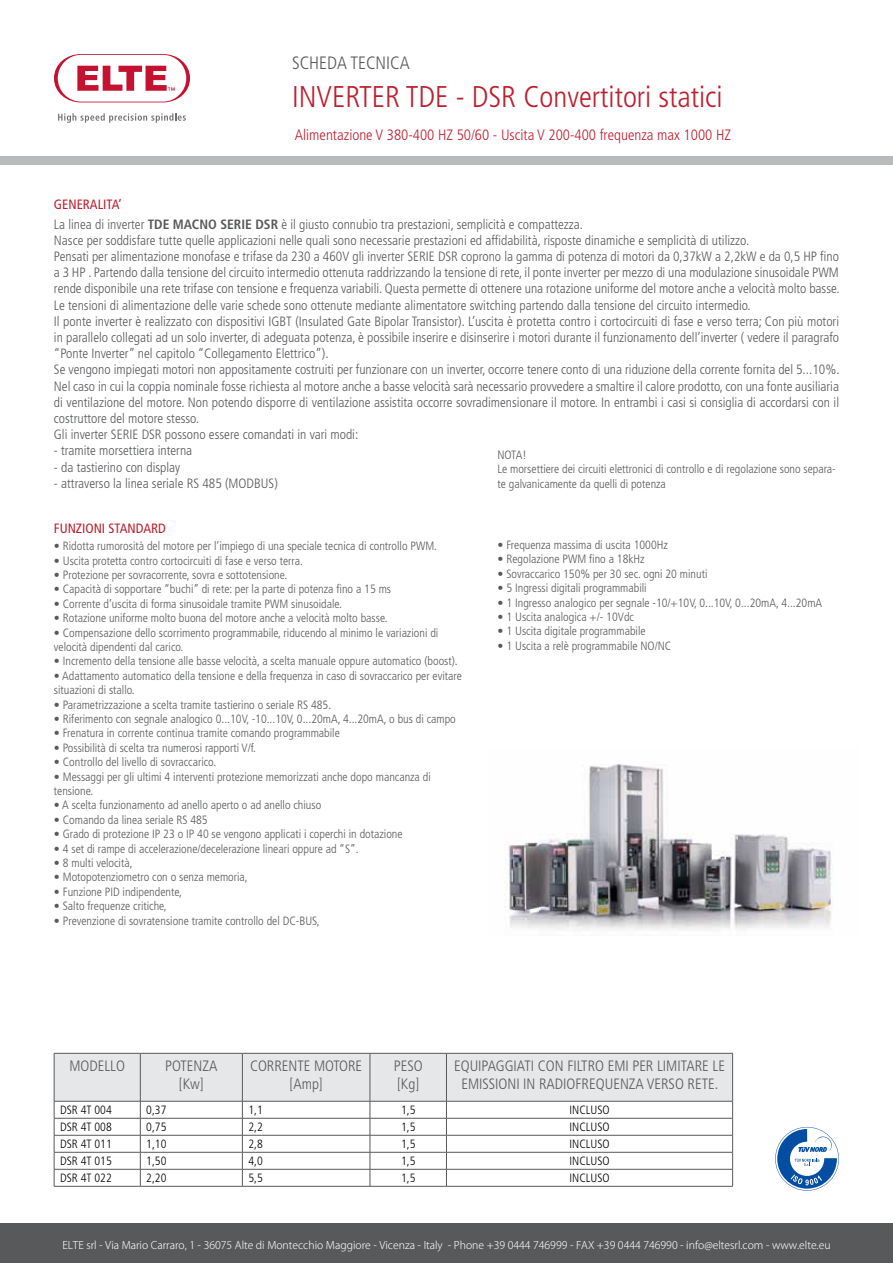
<style>
.page{position:relative;width:893px;height:1263px;background:#fff}
.page>*{position:absolute;margin:0;border:0;box-sizing:border-box;transform-origin:0 0}
.t1{font:300 condensed 30px "Frutiger LT Std";color:#be1e2d}
.t2{font:300 condensed 17.85px "Frutiger LT Std";color:#58595b}
.t3{font:300 condensed 15px/18px "Frutiger LT Std";color:#58595b;text-align:center}
.t4{font:300 condensed 15px "Frutiger LT Std";color:#be1e2d}
.t5{font:300 condensed 13.5px/16.2px "Frutiger LT Std";color:#58595b}
.t6{font:condensed 13.5px "Frutiger LT Std";color:#be1e2d}
.t7{font:300 condensed 12px/14.4px "Frutiger LT Std";color:#58595b}
.t8{font:300 condensed 12px "Frutiger LT Std";color:#000}
.t9{font:300 10.5px "Koz Go Pr 6 N";color:#fff}
.s1{font-weight:400;color:#be1e2d}
.s2{font-weight:700}
</style>
<div class="page">
<svg style="left:58px;top:113px;width:128px;height:10px"></svg>
<svg style="left:54px;top:54px;width:136px;height:48px"></svg>
<div style="left:0;top:157px;width:893px;height:8px;background:#b8babc"></div>
<div style="left:0;top:1223px;width:893px;height:40px;background:#58595b"></div>
<svg style="left:775px;top:1127px;width:64px;height:64px"></svg>
<svg style="left:54px;top:1053px;width:679px;height:133px"></svg>
<hr style="left:54px;top:1186px;width:86px;height:1px;background:#58595b">
<hr style="left:140px;top:1186px;width:102px;height:1px;background:#58595b">
<hr style="left:242px;top:1186px;width:128px;height:1px;background:#58595b">
<hr style="left:370px;top:1186px;width:76px;height:1px;background:#58595b">
<hr style="left:446px;top:1186px;width:287px;height:1px;background:#58595b">
<img style="left:504px;top:764px;width:329px;height:166px">
<h2 class="t2" style="left:292px;top:53px;width:119px">SCHEDA TECNICA</h2>
<h1 class="t1" style="left:292px;top:79px;width:432px">INVERTER TDE - DSR Convertitori statici</h1>
<p class="t4" style="left:295px;top:126px;width:438px">Alimentazione V 380-400 HZ 50/60 - Uscita V 200-400 frequenza max 1000 HZ</p>
<p class="t5" style="left:54px;top:195px;width:531px;line-height:19.2px"><span class="s1">GENERALITA’<br></span>La linea di inverter <span class="s2">TDE MACNO SERIE DSR</span> è il giusto connubio tra prestazioni, semplicità e compattezza.</p>
<p class="t5" style="left:54px;top:232px;width:787px">Nasce per soddisfare tutte quelle applicazioni nelle quali sono necessarie prestazioni ed affidabilità, risposte dinamiche e semplicità di utilizzo.<br>Pensati per alimentazione monofase e trifase da 230 a 460V gli inverter SERIE DSR coprono la gamma di potenza di motori da 0,37kW a 2,2kW e da 0,5 HP fino a 3 HP . Partendo dalla tensione del circuito intermedio ottenuta raddrizzando la tensione di rete, il ponte inverter per mezzo di una modulazione sinusoidale PWM rende disponibile una rete trifase con tensione e frequenza variabili. Questa permette di ottenere una rotazione uniforme del motore anche a velocità molto basse.<br>Le tensioni di alimentazione delle varie schede sono ottenute mediante alimentatore switching partendo dalla tensione del circuito intermedio.<br>Il ponte inverter è realizzato con dispositivi IGBT (Insulated Gate Bipolar Transistor). L’uscita è protetta contro i cortocircuiti di fase e verso terra; Con più motori in parallelo collegati ad un solo inverter, di adeguata potenza, è possibile inserire e disinserire i motori durante il funzionamento dell’inverter ( vedere il paragrafo “Ponte Inverter” nel capitolo “Collegamento Elettrico”).<br>Se vengono impiegati motori non appositamente costruiti per funzionare con un inverter, occorre tenere conto di una riduzione della corrente fornita del 5...10%.<br>Nel caso in cui la coppia nominale fosse richiesta al motore anche a basse velocità sarà necessario provvedere a smaltire il calore prodotto, con una fonte ausiliaria di ventilazione del motore. Non potendo disporre di ventilazione assistita occorre sovradimensionare il motore. In entrambi i casi si consiglia di accordarsi con il costruttore del motore stesso.<br>Gli inverter SERIE DSR possono essere comandati in vari modi:</p>
<p class="t5" style="left:54px;top:443px;width:140px">- tramite morsettiera interna</p>
<p class="t5" style="left:54px;top:459px;width:128px">- da tastierino con display</p>
<p class="t5" style="left:54px;top:475px;width:225px">- attraverso la linea seriale RS 485 (MODBUS)</p>
<p class="t6" style="left:54px;top:520px;width:113px">FUNZIONI STAN DARD</p>
<p class="t7" style="left:54px;top:539px;width:385px">• Ridotta rumorosità del motore per l’impiego di una speciale tecnica di controllo PWM.</p>
<p class="t7" style="left:54px;top:553px;width:250px">• Uscita protetta contro cortocircuiti di fase e verso terra.</p>
<p class="t7" style="left:54px;top:568px;width:235px">• Protezione per sovracorrente, sovra e sottotensione.</p>
<p class="t7" style="left:54px;top:582px;width:339px">• Capacità di sopportare “buchi” di rete: per la parte di potenza fino a 15 ms</p>
<p class="t7" style="left:54px;top:597px;width:290px">• Corrente d’uscita di forma sinusoidale tramite PWM sinusoidale.</p>
<p class="t7" style="left:54px;top:611px;width:335px">• Rotazione uniforme molto buona del motore anche a velocità molto basse.</p>
<p class="t7" style="left:54px;top:625px;width:386px">• Compensazione dello scorrimento programmabile, riducendo al minimo le variazioni di velocità dipendenti dal carico.</p>
<p class="t7" style="left:54px;top:654px;width:405px">• Incremento della tensione alle basse velocità, a scelta manuale oppure automatico (boost).</p>
<p class="t7" style="left:54px;top:669px;width:410px">• Adattamento automatico della tensione e della frequenza in caso di sovraccarico per evitare situazioni di stallo.</p>
<p class="t7" style="left:54px;top:697px;width:279px">• Parametrizzazione a scelta tramite tastierino o seriale RS 485.</p>
<p class="t7" style="left:54px;top:712px;width:403px">• Riferimento con segnale analogico 0...10V, -10...10V, 0...20mA, 4...20mA, o bus di campo</p>
<p class="t7" style="left:54px;top:726px;width:287px">• Frenatura in corrente continua tramite comando programmabile</p>
<p class="t7" style="left:54px;top:741px;width:204px">• Possibilità di scelta tra numerosi rapporti V/f.</p>
<p class="t7" style="left:54px;top:755px;width:164px">• Controllo del livello di sovraccarico.</p>
<p class="t7" style="left:54px;top:769px;width:378px">• Messaggi per gli ultimi 4 interventi protezione memorizzati anche dopo mancanza di tensione.</p>
<p class="t7" style="left:54px;top:798px;width:269px">• A scelta funzionamento ad anello aperto o ad anello chiuso</p>
<p class="t7" style="left:54px;top:813px;width:155px">• Comando da linea seriale RS 485</p>
<p class="t7" style="left:54px;top:827px;width:350px">• Grado di protezione IP 23 o IP 40 se vengono applicati i coperchi in dotazione</p>
<p class="t7" style="left:54px;top:841px;width:306px">• 4 set di rampe di accelerazione/decelerazione lineari oppure ad “S”.</p>
<p class="t7" style="left:54px;top:856px;width:80px">• 8 multi velocità,</p>
<p class="t7" style="left:54px;top:870px;width:195px">• Motopotenziometro con o senza memoria,</p>
<p class="t7" style="left:54px;top:885px;width:129px">• Funzione PID indipendente,</p>
<p class="t7" style="left:54px;top:899px;width:114px">• Salto frequenze critiche,</p>
<p class="t7" style="left:54px;top:913px;width:267px">• Prevenzione di sovratensione tramite controllo del DC-BUS,</p>
<p class="t7" style="left:497px;top:447px;width:340px">NOTA!<br>Le morsettiere dei circuiti elettronici di controllo e di regolazione sono separa&shy;te galvanicamente da quelli di potenza</p>
<p class="t7" style="left:498px;top:538px;width:172px">• Frequenza massima di uscita 1000Hz</p>
<p class="t7" style="left:498px;top:552px;width:149px">• Regolazione PWM fino a 18kHz</p>
<p class="t7" style="left:498px;top:567px;width:211px">• Sovraccarico 150% per 30 sec. ogni 20 minuti</p>
<p class="t7" style="left:498px;top:581px;width:151px">• 5 Ingressi digitali programmabili</p>
<p class="t7" style="left:498px;top:595px;width:326px">• 1 Ingresso analogico per segnale -10/+10V, 0...10V, 0...20mA, 4...20mA</p>
<p class="t7" style="left:498px;top:610px;width:138px">• 1 Uscita analogica +/- 10Vdc</p>
<p class="t7" style="left:498px;top:624px;width:149px">• 1 Uscita digitale programmabile</p>
<p class="t7" style="left:498px;top:639px;width:175px">• 1 Uscita a relè programmabile NO/NC</p>
<p class="t3" style="left:69px;top:1056px;width:57px">MODELLO</p>
<p class="t3" style="left:165px;top:1056px;width:54px">POTENZA [Kw]</p>
<p class="t3" style="left:250px;top:1056px;width:114px">CORRENTE MOTORE [Amp]</p>
<p class="t3" style="left:394px;top:1056px;width:30px;text-align:left">PESO [Kg]</p>
<p class="t3" style="left:454px;top:1056px;width:23px">Equipa</p>
<p class="t3" style="left:496px;top:1056px;width:24px">ggiati</p>
<p class="t3" style="left:538px;top:1056px;width:9px">con</p>
<p class="t3" style="left:567px;top:1056px;width:13px">filtro</p>
<p class="t3" style="left:608px;top:1056px;width:57px">EMI per limitare</p>
<p class="t3" style="left:712px;top:1056px;width:7px">le</p>
<p class="t3" style="left:461px;top:1074px;width:8px">emissioni</p>
<p class="t3" style="left:523px;top:1074px;width:24px">in radio</p>
<p class="t3" style="left:575px;top:1074px;width:38px">frequenza</p>
<p class="t3" style="left:647px;top:1074px;width:9px">verso</p>
<p class="t3" style="left:687px;top:1074px;width:8px">rete</p>
<p class="t3" style="left:715px;top:1074px;width:5px">.</p>
<p class="t8" style="left:60px;top:1103px;width:53px">DSR 4T 004</p>
<p class="t8" style="left:146px;top:1103px;width:22px">0,37</p>
<p class="t8" style="left:248px;top:1103px;width:16px">1,1</p>
<p class="t8" style="left:401px;top:1103px;width:16px">1,5</p>
<p class="t8" style="left:570px;top:1103px;width:42px">INCLUSO</p>
<p class="t8" style="left:60px;top:1120px;width:53px">DSR 4T 008</p>
<p class="t8" style="left:146px;top:1120px;width:22px">0,75</p>
<p class="t8" style="left:248px;top:1120px;width:16px">2,2</p>
<p class="t8" style="left:401px;top:1120px;width:16px">1,5</p>
<p class="t8" style="left:570px;top:1120px;width:42px">INCLUSO</p>
<p class="t8" style="left:60px;top:1137px;width:53px">DSR 4T 011</p>
<p class="t8" style="left:146px;top:1137px;width:22px">1,10</p>
<p class="t8" style="left:248px;top:1137px;width:16px">2,8</p>
<p class="t8" style="left:401px;top:1137px;width:16px">1,5</p>
<p class="t8" style="left:570px;top:1137px;width:42px">INCLUSO</p>
<p class="t8" style="left:60px;top:1154px;width:53px">DSR 4T 015</p>
<p class="t8" style="left:146px;top:1154px;width:22px">1,50</p>
<p class="t8" style="left:248px;top:1154px;width:16px">4,0</p>
<p class="t8" style="left:401px;top:1154px;width:16px">1,5</p>
<p class="t8" style="left:570px;top:1154px;width:42px">INCLUSO</p>
<p class="t8" style="left:60px;top:1171px;width:53px">DSR 4T 022</p>
<p class="t8" style="left:146px;top:1171px;width:22px">2,20</p>
<p class="t8" style="left:248px;top:1171px;width:16px">5,5</p>
<p class="t8" style="left:401px;top:1171px;width:16px">1,5</p>
<p class="t8" style="left:570px;top:1171px;width:42px">INCLUSO</p>
<p class="t9" style="left:62px;top:1239px;width:770px">ELTE srl - Via Mario Carraro, 1 - 36075 Alte di Montecchio Maggiore - Vicenza - Italy - Phone +39 0444 746999 - FAX +39 0444 746990 - info@eltesrl.com - www.elte.eu</p>
</div>
